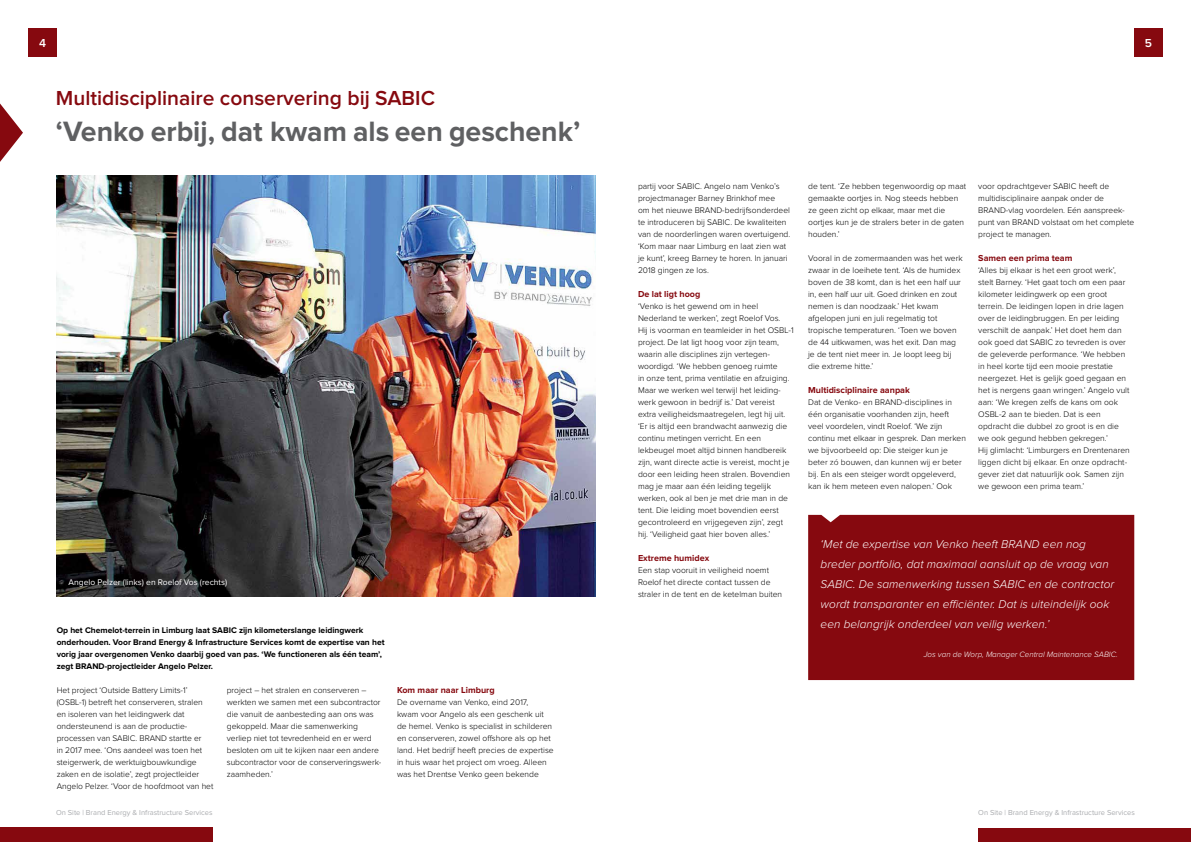
<style>
.page{position:relative;width:1191px;height:842px;background:#fff}
.page>*{position:absolute;margin:0;border:0;box-sizing:border-box;transform-origin:0 0}
.t1{font:700 29px "Proxima Nova";color:#5f6062}
.t2{font:600 21px "Proxima Nova";color:#86090f}
.t3{font:600 12px "Proxima Nova";color:#fff}
.t4{font:italic 300 11.8px/20px "Proxima Nova";letter-spacing:.005em;color:#fff}
.t5{font:700 9px "Proxima Nova";color:#86090f}
.t6{font:300 8.5px/12px "Proxima Nova";color:#000}
.t7{font:700 8.5px/12px "Proxima Nova";color:#000}
.t8{font:8.5px "Proxima Nova";color:#fff}
.t9{font:italic 300 8px "Proxima Nova";color:#fff}
.t10{font:7.5px "Proxima Nova";color:#aaacaf}
</style>
<div class="page">
<img style="left:57px;top:176px;width:538px;height:421px">
<svg style="left:0;top:103px;width:23px;height:59px"></svg>
<div style="left:808px;top:515px;width:326px;height:165px;background:#86090f"></div>
<div style="left:1134px;top:28px;width:28px;height:29px;background:#86090f"></div>
<div style="left:978px;top:828px;width:213px;height:14px;background:#86090f"></div>
<div style="left:28px;top:28px;width:29px;height:29px;background:#86090f"></div>
<div style="left:0;top:828px;width:213px;height:14px;background:#86090f"></div>
<h3 class="t3" style="left:39px;top:38px;width:8px">4</h3>
<h2 class="t2" style="left:56px;top:88px;width:380px">Multidisciplinaire conservering bij SABIC</h2>
<h1 class="t1" style="left:56px;top:118px;width:526px">‘Venko erbij, dat kwam als een geschenk’</h1>
<p class="t8" style="left:69px;top:578px;width:160px">Angelo Pelzer (links) en Roelof Vos (rechts)</p>
<p class="t7" style="left:57px;top:624px;width:329px">Op het Chemelot-terrein in Limburg laat SABIC zijn kilometerslange leidingwerk onderhouden. Voor Brand Energy &amp; Infrastructure Services komt de expertise van het vorig jaar overgenomen Venko daarbij goed van pas. ‘We functioneren als één team’, zegt BRAND-projectleider Angelo Pelzer.</p>
<p class="t6" style="left:57px;top:684px;width:158px">Het project ‘Outside Battery Limits-1’ (OSBL-1) betreft het conserveren, stralen en isoleren van het leidingwerk dat ondersteunend is aan de productie&shy;processen van SABIC. BRAND startte er<br>in 2017 mee. ‘Ons aandeel was toen het steigerwerk, de werktuigbouwkundige zaken en de isolatie’, zegt projectleider Angelo Pelzer. ‘Voor de hoofdmoot van het</p>
<p class="t6" style="left:227px;top:684px;width:156px">project – het stralen en conserveren – werkten we samen met een subcontractor die vanuit de aanbesteding aan ons was gekoppeld. Maar die samenwerking verliep niet tot tevredenheid en er werd besloten om uit te kijken naar een andere subcontractor voor de conserveringswerk&shy;zaamheden.’</p>
<p class="t5" style="left:397px;top:686px;width:99px">Kom maar naar Limburg</p>
<p class="t6" style="left:397px;top:696px;width:158px">De overname van Venko, eind 2017,<br>kwam voor Angelo als een geschenk uit de hemel. Venko is specialist in schilderen en conserveren, zowel offshore als op het land. Het bedrijf heeft precies de expertise in huis waar het project om vroeg. Alleen was het Drentse Venko geen bekende</p>
<p class="t10" style="left:56px;top:809px;width:158px">On Site | Brand Energy &amp; Infrastructure Services</p>
<h3 class="t3" style="left:1144px;top:38px;width:9px">5</h3>
<p class="t6" style="left:638px;top:180px;width:154px">partij voor SABIC. Angelo nam Venko’s projectmanager Barney Brinkhof mee<br>om het nieuwe BRAND-bedrijfsonderdeel te introduceren bij SABIC. De kwaliteiten van de noorderlingen waren overtuigend. ‘Kom maar naar Limburg en laat zien wat je kunt’, kreeg Barney te horen. In januari 2018 gingen ze los.</p>
<p class="t5" style="left:638px;top:290px;width:64px">De lat ligt hoog</p>
<p class="t6" style="left:638px;top:300px;width:157px">‘Venko is het gewend om in heel Nederland te werken’, zegt Roelof Vos.<br>Hij is voorman en teamleider in het OSBL-1 project. De lat ligt hoog voor zijn team, waarin alle disciplines zijn vertegen&shy;woordigd. ‘We hebben genoeg ruimte<br>in onze tent, prima ventilatie en afzuiging.<br>Maar we werken wel terwijl het leiding&shy;werk gewoon in bedrijf is.’ Dat vereist extra veiligheidsmaatregelen, legt hij uit. ‘Er is altijd een brandwacht aanwezig die continu metingen verricht. En een lekbeugel moet altijd binnen handbereik zijn, want directe actie is vereist, mocht je door een leiding heen stralen. Bovendien mag je maar aan één leiding tegelijk werken, ook al ben je met drie man in de tent. Die leiding moet bovendien eerst gecontroleerd en vrijgegeven zijn’, zegt hij. ‘Veiligheid gaat hier boven alles.’</p>
<p class="t5" style="left:638px;top:554px;width:73px">Extreme humidex</p>
<p class="t6" style="left:638px;top:564px;width:146px">Een stap vooruit in veiligheid noemt<br>Roelof het directe contact tussen de straler in de tent en de ketelman buiten</p>
<p class="t6" style="left:808px;top:180px;width:159px">de tent. ‘Ze hebben tegenwoordig op maat gemaakte oortjes in. Nog steeds hebben ze geen zicht op elkaar, maar met die oortjes kun je de stralers beter in de gaten houden.’</p>
<p class="t6" style="left:808px;top:252px;width:156px">Vooral in de zomermaanden was het werk zwaar in de loeihete tent. ‘Als de humidex boven de 38 komt, dan is het een half uur in, een half uur uit. Goed drinken en zout nemen is dan noodzaak.’ Het kwam afgelopen juni en juli regelmatig tot tropische temperaturen. ‘Toen we boven de 44 uitkwamen, was het exit. Dan mag je de tent niet meer in. Je loopt leeg bij die extreme hitte.’</p>
<p class="t5" style="left:808px;top:386px;width:103px">Multidisciplinaire aanpak</p>
<p class="t6" style="left:808px;top:396px;width:159px">Dat de Venko- en BRAND-disciplines in één organisatie voorhanden zijn, heeft veel voordelen, vindt Roelof. ‘We zijn continu met elkaar in gesprek. Dan merken we bijvoorbeeld op: Die steiger kun je beter zó bouwen, dan kunnen wij er beter bij. En als een steiger wordt opgeleverd, kan ik hem meteen even nalopen.’ Ook</p>
<p class="t6" style="left:978px;top:180px;width:157px">voor opdrachtgever SABIC heeft de multidisciplinaire aanpak onder de BRAND-vlag voordelen. Eén aanspreek&shy;punt van BRAND volstaat om het complete project te managen.</p>
<p class="t5" style="left:978px;top:254px;width:96px">Samen een prima team</p>
<p class="t6" style="left:978px;top:264px;width:153px">‘Alles bij elkaar is het een groot werk’, stelt Barney. ‘Het gaat toch om een paar kilometer leidingwerk op een groot terrein. De leidingen lopen in drie lagen over de leidingbruggen. En per leiding verschilt de aanpak.’ Het doet hem dan ook goed dat SABIC zo tevreden is over de geleverde performance. ‘We hebben in heel korte tijd een mooie prestatie neergezet. Het is gelijk goed gegaan en het is nergens gaan wringen.’ Angelo vult aan: ‘We kregen zelfs de kans om ook OSBL-2 aan te bieden. Dat is een opdracht die dubbel zo groot is en die we ook gegund hebben gekregen.’<br>Hij glimlacht: ‘Limburgers en Drentenaren liggen dicht bij elkaar. En onze opdracht&shy;gever ziet dat natuurlijk ook. Samen zijn we gewoon een prima team.’</p>
<p class="t4" style="left:820px;top:535px;width:295px">‘Met de expertise van Venko heeft BRAND een nog breder portfolio, dat maximaal aansluit op de vraag van SABIC. De samenwerking tussen SABIC en de contractor wordt transparanter en efficiënter. Dat is uiteindelijk ook een belangrijk onderdeel van veilig werken.’</p>
<p class="t9" style="left:923px;top:650px;width:195px">Jos van de Worp, Manager Central Maintenance SABIC.</p>
<p class="t10" style="left:978px;top:809px;width:158px">On Site | Brand Energy &amp; Infrastructure Services</p>
</div>
